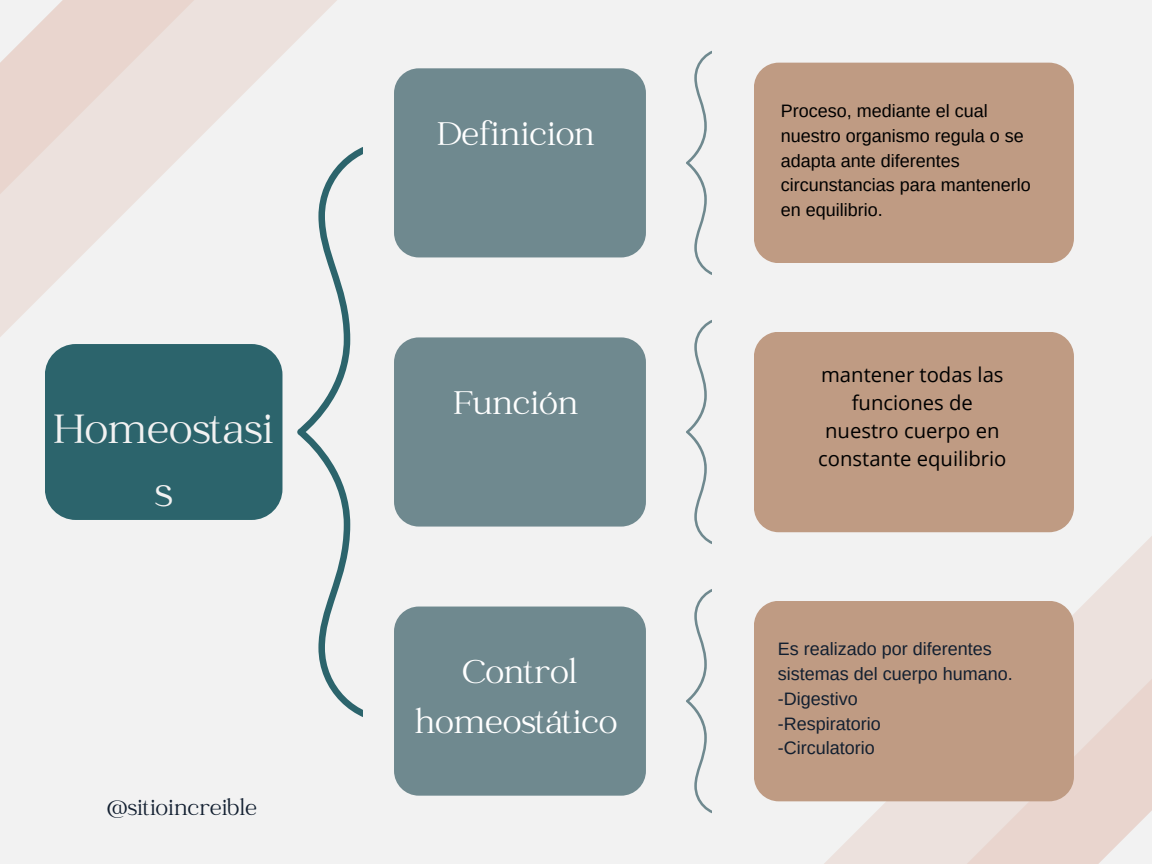
<style>
.page{position:relative;width:1152px;height:864px;background:#f2f2f2}
.page>*{position:absolute;margin:0;border:0;box-sizing:border-box;transform-origin:0 0}
.t1{font:45px/63px "Catchy Mager";color:#f2f2f2;text-align:center}
.t2{font:36px/49.5px "Catchy Mager";color:#fff;text-align:center}
.t3{font:24px "Catchy Mager";color:#121f30}
.t4{font:20.25px/28.2px "Open Sans";color:#000;text-align:center}
.t5{font:18px/24.8px "Arimo";color:#000}
.t6{font:18px/24.8px "Arimo";color:#121f30}
</style>
<div class="page">
<svg style="left:297px;top:147px;width:65px;height:570px"></svg>
<div style="left:45px;top:344px;width:237px;height:176px;background:#2c646c;border-radius:31px"></div>
<div style="left:394px;top:607px;width:252px;height:189px;background:#6f898f;border-radius:25px"></div>
<svg style="left:686px;top:50px;width:26px;height:225px"></svg>
<svg style="left:686px;top:320px;width:26px;height:224px"></svg>
<svg style="left:686px;top:589px;width:26px;height:225px"></svg>
<svg style="left:818px;top:532px;width:334px;height:332px"></svg>
<svg style="left:961px;top:666px;width:191px;height:198px;background:#ead9d4"></svg>
<div style="left:754px;top:601px;width:320px;height:200px;background:#bf9b83;border-radius:25px"></div>
<div style="left:394px;top:337px;width:252px;height:190px;background:#6f898f;border-radius:25px"></div>
<div style="left:394px;top:68px;width:252px;height:189px;background:#6f898f;border-radius:25px"></div>
<div style="left:754px;top:332px;width:320px;height:200px;background:#bf9b83;border-radius:25px"></div>
<div style="left:754px;top:63px;width:320px;height:200px;background:#bf9b83;border-radius:25px"></div>
<svg style="left:0;top:0;width:337px;height:337px"></svg>
<svg style="left:0;top:0;width:194px;height:203px;background:#ebddd8"></svg>
<p class="t1" style="left:54px;top:401px;width:222px">Homeostasi s</p>
<p class="t3" style="left:107px;top:796px;width:151px">@sitioincreible</p>
<p class="t2" style="left:437px;top:112px;width:159px">Definicion</p>
<p class="t2" style="left:454px;top:381px;width:126px">Función</p>
<h1 class="t2" style="left:415px;top:650px;width:204px">Control homeostático</h1>
<p class="t5" style="left:781px;top:99px;width:252px">Proceso, mediante el cual nuestro organismo regula o se adapta ante diferentes circunstancias para mantenerlo en equilibrio.</p>
<p class="t4" style="left:818px;top:360px;width:190px">mantener todas las funciones de nuestro cuerpo en constante equilibrio</p>
<h3 class="t6" style="left:778px;top:637px;width:237px">Es realizado por diferentes sistemas del cuerpo humano.</h3>
<h2 class="t6" style="left:778px;top:686px;width:81px">-Digestivo</h2>
<h2 class="t6" style="left:778px;top:711px;width:104px">-Respiratorio</h2>
<h2 class="t6" style="left:778px;top:736px;width:98px">-Circulatorio</h2>
</div>
